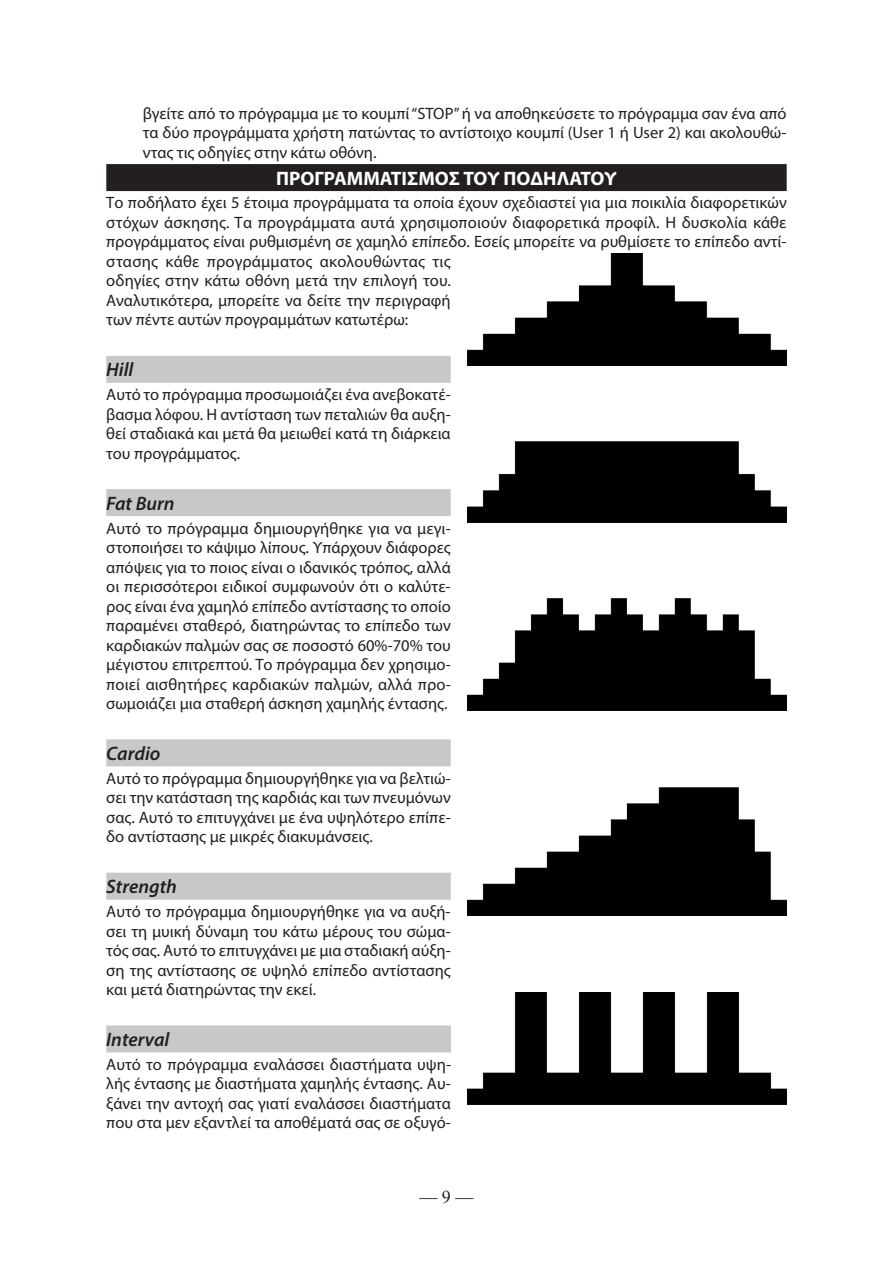
<style>
.page{position:relative;width:893px;height:1263px;background:#fff}
.page>*{position:absolute;margin:0;border:0;box-sizing:border-box;transform-origin:0 0}
.t1{font:italic 600 19.5px "Myriad Pro";color:#231f20}
.t2{font:700 19.5px "Myriad Pro";color:#fff}
.t3{font:18px "Times New Roman";color:#231f20}
.t4{font:16.5px/19.5px "Myriad Pro";color:#231f20;text-align:justify}
</style>
<div class="page">
<div style="left:106px;top:164px;width:681px;height:27px;background:#231f20"></div>
<div style="left:106px;top:356px;width:345px;height:27px;background:#c7c8ca"></div>
<div style="left:106px;top:489px;width:345px;height:27px;background:#c7c8ca"></div>
<div style="left:106px;top:739px;width:345px;height:27px;background:#c7c8ca"></div>
<div style="left:106px;top:873px;width:345px;height:27px;background:#c7c8ca"></div>
<div style="left:106px;top:1025px;width:345px;height:27px;background:#c7c8ca"></div>
<img style="left:468px;top:253px;width:319px;height:112px">
<img style="left:468px;top:442px;width:319px;height:80px">
<img style="left:468px;top:599px;width:319px;height:112px">
<img style="left:468px;top:788px;width:319px;height:127px">
<img style="left:468px;top:992px;width:319px;height:112px">
<p class="t4" style="left:143px;top:103px;width:645px">βγείτε από το πρόγραμμα με το κουμπί “STOP” ή να αποθηκεύσετε το πρόγραμμα σαν ένα από τα δύο προγράμματα χρήστη πατώντας το αντίστοιχο κουμπί (User 1 ή User 2) και ακολουθώ&shy;ντας τις οδηγίες στην κάτω οθόνη.</p>
<p class="t2" style="left:276px;top:165px;width:342px">ΠΡΟΓΡΑΜΜΑΤΙΣΜΟΣ ΤΟΥ ΠΟΔΗΛΑΤΟΥ</p>
<p class="t4" style="left:106px;top:193px;width:682px;text-align:left">Το ποδήλατο έχει 5 έτοιμα προγράμματα τα οποία έχουν σχεδιαστεί για μια ποικιλία διαφορετικών στόχων άσκησης. Τα προγράμματα αυτά χρησιμοποιούν διαφορετικά προφίλ. Η δυσκολία κάθε προγράμματος είναι ρυθμισμένη σε χαμηλό επίπεδο. Εσείς μπορείτε να ρυθμίσετε το επίπεδο αντί&shy;στασης κάθε προγράμματος ακολουθώντας τις<br>οδηγίες στην κάτω οθόνη μετά την επιλογή του.<br>Αναλυτικότερα, μπορείτε να δείτε την περιγραφή<br>των πέντε αυτών προγραμμάτων κατωτέρω:</p>
<p class="t1" style="left:106px;top:357px;width:29px">Hill</p>
<p class="t4" style="left:106px;top:385px;width:346px">Αυτό το πρόγραμμα προσωμοιάζει ένα ανεβοκατέ&shy;βασμα λόφου. Η αντίσταση των πεταλιών θα αυξη&shy;θεί σταδιακά και μετά θα μειωθεί κατά τη διάρκεια του προγράμματος.</p>
<p class="t1" style="left:106px;top:491px;width:70px">Fat Burn</p>
<p class="t4" style="left:106px;top:518px;width:346px">Αυτό το πρόγραμμα δημιουργήθηκε για να μεγι&shy;στοποιήσει το κάψιμο λίπους. Υπάρχουν διάφορες απόψεις για το ποιος είναι ο ιδανικός τρόπος, αλλά οι περισσότεροι ειδικοί συμφωνούν ότι ο καλύτε&shy;ρος είναι ένα χαμηλό επίπεδο αντίστασης το οποίο παραμένει σταθερό, διατηρώντας το επίπεδο των καρδιακών παλμών σας σε ποσοστό 60%-70% του μέγιστου επιτρεπτού. Το πρόγραμμα δεν χρησιμο&shy;ποιεί αισθητήρες καρδιακών παλμών, αλλά προ&shy;σωμοιάζει μια σταθερή άσκηση χαμηλής έντασης.</p>
<p class="t1" style="left:106px;top:741px;width:56px">Cardio</p>
<p class="t4" style="left:106px;top:768px;width:346px">Αυτό το πρόγραμμα δημιουργήθηκε για να βελτιώ&shy;σει την κατάσταση της καρδιάς και των πνευμόνων σας. Αυτό το επιτυγχάνει με ένα υψηλότερο επίπε&shy;δο αντίστασης με μικρές διακυμάνσεις.</p>
<p class="t1" style="left:106px;top:874px;width:72px">Strength</p>
<p class="t4" style="left:106px;top:901px;width:346px">Αυτό το πρόγραμμα δημιουργήθηκε για να αυξή&shy;σει τη μυική δύναμη του κάτω μέρους του σώμα&shy;τός σας. Αυτό το επιτυγχάνει με μια σταδιακή αύξη&shy;ση της αντίστασης σε υψηλό επίπεδο αντίστασης και μετά διατηρώντας την εκεί.</p>
<p class="t1" style="left:106px;top:1027px;width:65px">Interval</p>
<p class="t4" style="left:106px;top:1054px;width:346px">Αυτό το πρόγραμμα εναλάσσει διαστήματα υψη&shy;λής έντασης με διαστήματα χαμηλής έντασης. Αυ&shy;ξάνει την αντοχή σας γιατί εναλάσσει διαστήματα που στα μεν εξαντλεί τα αποθέματά σας σε οξυγό-</p>
<p class="t3" style="left:419px;top:1185px;width:55px">— 9 —</p>
</div>
